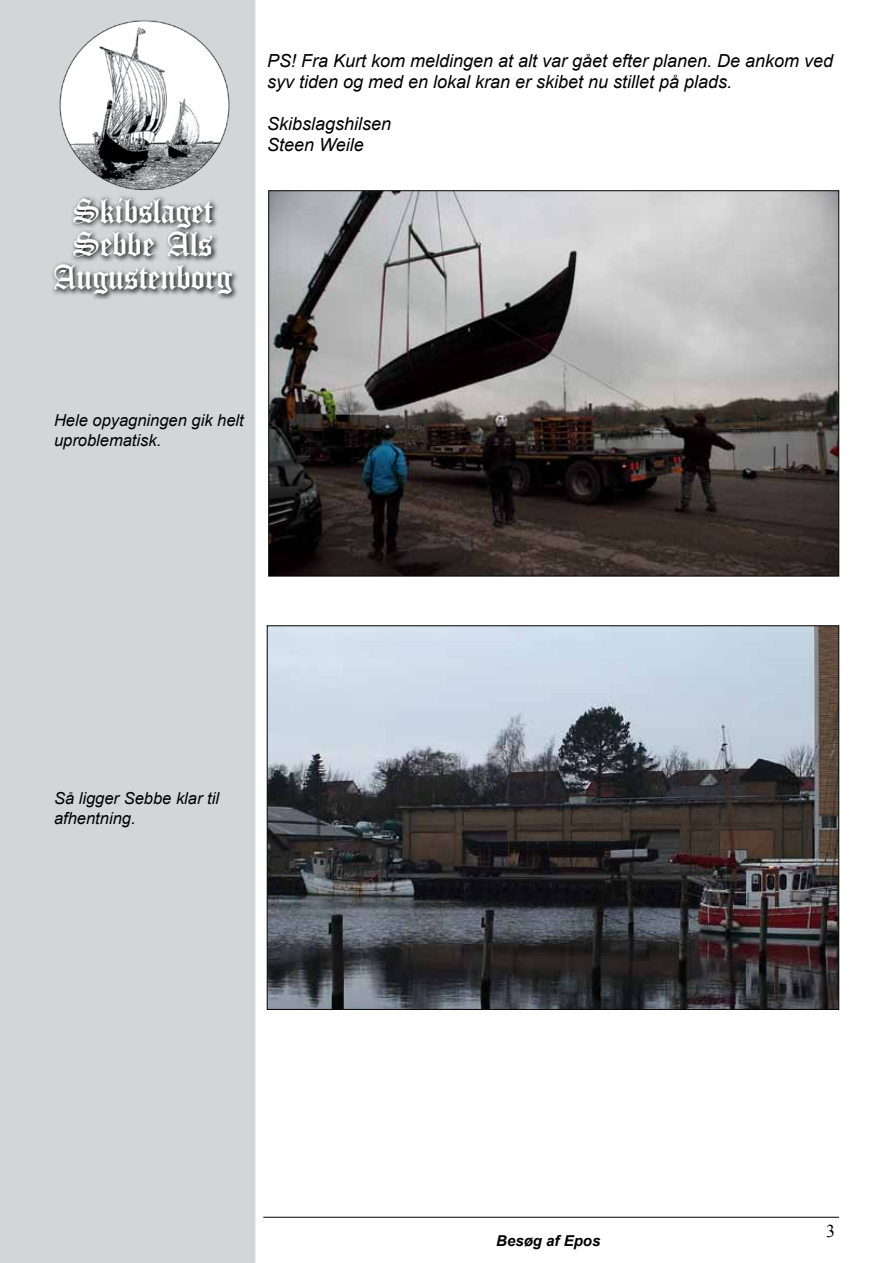
<style>
.page{position:relative;width:893px;height:1263px;background:#fff}
.page>*{position:absolute;margin:0;border:0;box-sizing:border-box;transform-origin:0 0}
.t1{font:36px/33px "Canterbury";color:#fff;text-align:center}
.t2{font:italic 18px/21px "Arial";color:#000}
.t3{font:18px "Times New Roman";color:#000}
.t4{font:italic 16.5px/19.8px "Arial";color:#000}
.t5{font:italic 700 15px "Arial";color:#000}
</style>
<div class="page">
<div style="left:1px;top:1px;width:254px;height:1261px;background:#d3d5d6"></div>
<div style="left:0;top:0;width:255px;height:1263px;border:2px solid #d3d5d6"></div>
<hr style="left:263px;top:1217px;width:576px;height:1px;background:#000">
<img style="left:59px;top:20px;width:171px;height:170px">
<svg style="left:52px;top:196px;width:185px;height:104px"></svg>
<img style="left:270px;top:193px;width:567px;height:381px">
<img style="left:269px;top:628px;width:568px;height:380px">
<h1 class="t1" style="left:54px;top:194px;width:180px">Skibslaget<br>Sebbe Als<br>Augustenborg</h1>
<p class="t2" style="left:267px;top:51px;width:568px">PS! Fra Kurt kom meldingen at alt var gået efter planen. De ankom ved syv tiden og med en lokal kran er skibet nu stillet på plads.</p>
<p class="t2" style="left:267px;top:114px;width:126px">Skibslagshilsen<br>Steen Weile</p>
<p class="t4" style="left:54px;top:411px;width:191px">Hele opyagningen gik helt uproblematisk.</p>
<p class="t4" style="left:54px;top:789px;width:167px">Så ligger Sebbe klar til afhentning.</p>
<p class="t5" style="left:496px;top:1231px;width:106px">Besøg af Epos</p>
<p class="t3" style="left:826px;top:1219px;width:10px">3</p>
</div>
